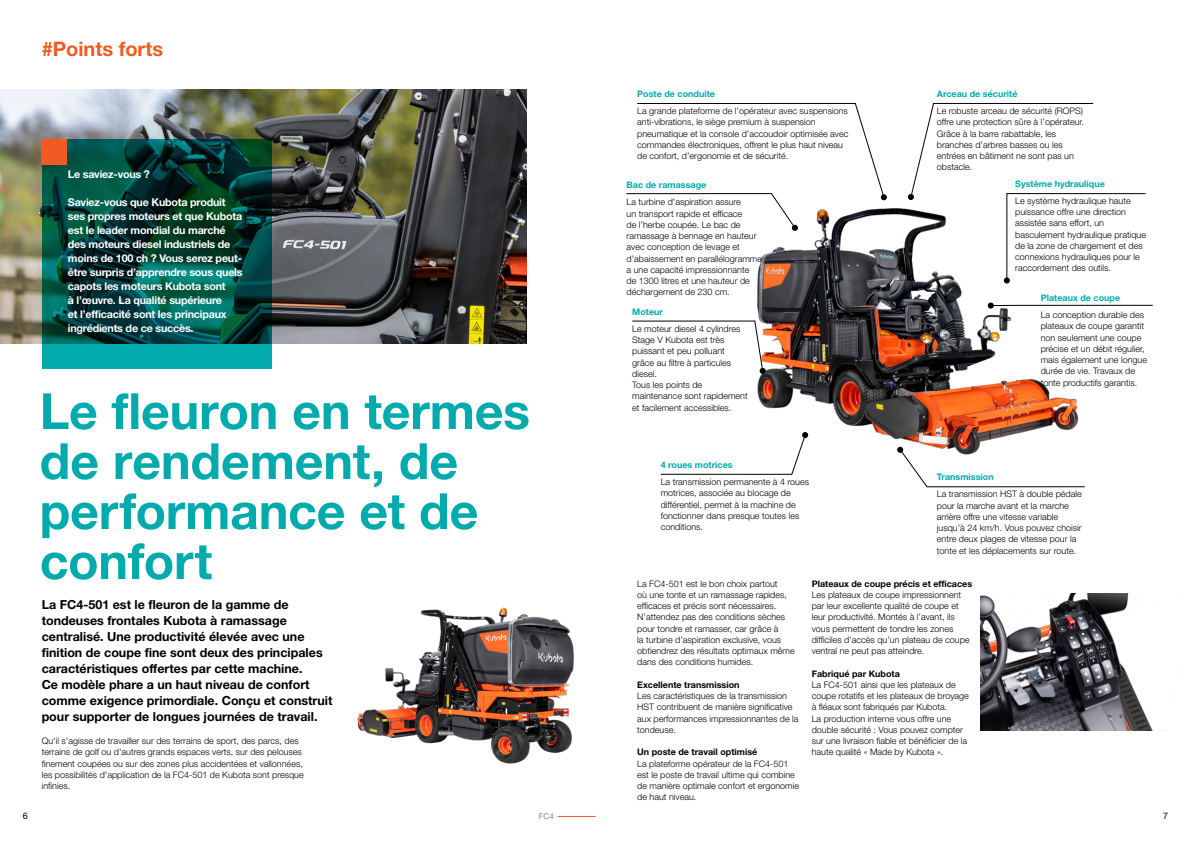
<style>
.page{position:relative;width:1191px;height:842px;background:#fff}
.page>*{position:absolute;margin:0;border:0;box-sizing:border-box;transform-origin:0 0}
.t1{font:700 50px/50px "Helvetica Neue LT Pro";letter-spacing:-.005em;color:#00aaad}
.t2{font:700 20px "Helvetica Neue LT Pro";color:#f15a22}
.t3{font:700 12.5px/16px "Helvetica Neue LT Pro";color:#000}
.t4{font:700 10.8px/14px "Helvetica Neue LT Pro";letter-spacing:-.02em;color:#fff}
.t5{font:300 9px/11.2px "Helvetica Neue LT Pro";color:#000}
.t6{font:700 9px "Helvetica Neue LT Pro";color:#00aaad}
.t7{font:700 9px "Helvetica Neue LT Pro";color:#000}
.t8{font:9px "Helvetica Neue LT Pro";color:#000}
.t9{font:8px "Helvetica Neue LT Pro";color:#808285}
</style>
<div class="page">
<hr style="left:557px;top:816px;width:38px;height:1px;background:#f15a22">
<img style="left:704px;top:208px;width:375px;height:239px">
<img style="left:357px;top:607px;width:217px;height:157px">
<img style="left:0;top:89px;width:526px;height:254px">
<svg style="left:908px;top:103px;width:238px;height:178px"></svg>
<svg style="left:632px;top:321px;width:133px;height:53px"></svg>
<svg style="left:626px;top:103px;width:261px;height:128px"></svg>
<svg style="left:660px;top:432px;width:148px;height:43px"></svg>
<svg style="left:897px;top:447px;width:188px;height:40px"></svg>
<svg style="left:987px;top:303px;width:166px;height:6px"></svg>
<img style="left:980px;top:594px;width:173px;height:136px">
<svg style="left:42px;top:139px;width:229px;height:230px;background:#004e47"></svg>
<div style="left:42px;top:139px;width:25px;height:25px;background:#f15a22"></div>
<h2 class="t2" style="left:42px;top:36px;width:123px">#Points forts</h2>
<p class="t4" style="left:68px;top:167px;width:84px">Le saviez-vous ?</p>
<p class="t4" style="left:68px;top:195px;width:176px">Saviez-vous que Kubota produit ses propres moteurs et que Kubota est le leader mondial du marché des moteurs diesel industriels de moins de 100 ch ? Vous serez peut&shy;être surpris d’apprendre sous quels capots les moteurs Kubota sont<br>à l’œuvre. La qualité supérieure<br>et l’efficacité sont les principaux ingrédients de ce succès.</p>
<h1 class="t1" style="left:40px;top:385px;width:492px">Le fleuron en termes de rendement, de performance et de confort</h1>
<p class="t3" style="left:42px;top:596px;width:292px">La FC4-501 est le fleuron de la gamme de tondeuses frontales Kubota à ramassage centralisé. Une productivité élevée avec une finition de coupe fine sont deux des principales caractéristiques offertes par cette machine.<br>Ce modèle phare a un haut niveau de confort comme exigence primordiale. Conçu et construit pour supporter de longues journées de travail.</p>
<p class="t5" style="left:42px;top:735px;width:264px">Qu'il s'agisse de travailler sur des terrains de sport, des parcs, des terrains de golf ou d'autres grands espaces verts, sur des pelouses finement coupées ou sur des zones plus accidentées et vallonnées, les possibilités d'application de la FC4-501 de Kubota sont presque infinies.</p>
<p class="t6" style="left:637px;top:88px;width:79px">Poste de conduite</p>
<p class="t5" style="left:637px;top:105px;width:213px">La grande plateforme de l’opérateur avec suspensions anti-vibrations, le siège premium à suspension pneumatique et la console d’accoudoir optimisée avec commandes électroniques, offrent le plus haut niveau de confort, d’ergonomie et de sécurité.</p>
<p class="t6" style="left:626px;top:180px;width:81px">Bac de ramassage</p>
<p class="t5" style="left:626px;top:196px;width:137px">La turbine d’aspiration assure<br>un transport rapide et efficace<br>de l’herbe coupée. Le bac de ramassage à bennage en hauteur avec conception de levage et d’abaissement en parallélogramme a une capacité impressionnante<br>de 1300 litres et une hauteur de déchargement de 230 cm.</p>
<p class="t6" style="left:632px;top:306px;width:32px">Moteur</p>
<p class="t5" style="left:632px;top:323px;width:117px">Le moteur diesel 4 cylindres<br>Stage V Kubota est très puissant et peu polluant grâce au filtre à particules diesel.<br>Tous les points de maintenance sont rapidement et facilement accessibles.</p>
<p class="t6" style="left:660px;top:459px;width:73px">4 roues motrices</p>
<p class="t5" style="left:660px;top:476px;width:150px">La transmission permanente à 4 roues motrices, associée au blocage de différentiel, permet à la machine de fonctionner dans presque toutes les conditions.</p>
<p class="t6" style="left:937px;top:88px;width:82px">Arceau de sécurité</p>
<p class="t5" style="left:937px;top:105px;width:149px">Le robuste arceau de sécurité (ROPS) offre une protection sûre à l’opérateur.<br>Grâce à la barre rabattable, les branches d’arbres basses ou les entrées en bâtiment ne sont pas un obstacle.</p>
<p class="t6" style="left:1015px;top:178px;width:91px">Système hydraulique</p>
<p class="t5" style="left:1015px;top:195px;width:132px">Le système hydraulique haute puissance offre une direction assistée sans effort, un basculement hydraulique pratique de la zone de chargement et des connexions hydrauliques pour le raccordement des outils.</p>
<p class="t6" style="left:1040px;top:292px;width:81px">Plateaux de coupe</p>
<p class="t5" style="left:1040px;top:309px;width:108px">La conception durable des plateaux de coupe garantit non seulement une coupe précise et un débit régulier, mais également une longue durée de vie. Travaux de tonte productifs garantis.</p>
<p class="t6" style="left:937px;top:472px;width:58px">Transmission</p>
<p class="t5" style="left:937px;top:488px;width:146px">La transmission HST à double pédale pour la marche avant et la marche arrière offre une vitesse variable jusqu’à 24 km/h. Vous pouvez choisir entre deux plages de vitesse pour la tonte et les déplacements sur route.</p>
<p class="t5" style="left:637px;top:577px;width:159px">La FC4-501 est le bon choix partout<br>où une tonte et un ramassage rapides, efficaces et précis sont nécessaires.<br>N’attendez pas des conditions sèches pour tondre et ramasser, car grâce à<br>la turbine d’aspiration exclusive, vous obtiendrez des résultats optimaux même dans des conditions humides.</p>
<p class="t7" style="left:637px;top:679px;width:104px">Excellente transmission</p>
<p class="t5" style="left:637px;top:690px;width:163px">Les caractéristiques de la transmission HST contribuent de manière significative aux performances impressionnantes de la tondeuse.</p>
<p class="t7" style="left:637px;top:746px;width:122px">Un poste de travail optimisé</p>
<p class="t5" style="left:637px;top:757px;width:163px">La plateforme opérateur de la FC4-501 est le poste de travail ultime qui combine de manière optimale confort et ergonomie de haut niveau.</p>
<p class="t7" style="left:811px;top:578px;width:162px">Plateaux de coupe précis et efficaces</p>
<p class="t5" style="left:811px;top:589px;width:159px">Les plateaux de coupe impressionnent par leur excellente qualité de coupe et leur productivité. Montés à l’avant, ils vous permettent de tondre les zones difficiles d’accès qu’un plateau de coupe ventral ne peut pas atteindre.</p>
<p class="t7" style="left:811px;top:668px;width:90px">Fabriqué par Kubota</p>
<p class="t5" style="left:811px;top:679px;width:159px">La FC4-501 ainsi que les plateaux de coupe rotatifs et les plateaux de broyage à fléaux sont fabriqués par Kubota.<br>La production interne vous offre une double sécurité : Vous pouvez compter sur une livraison fiable et bénéficier de la haute qualité « Made by Kubota ».</p>
<p class="t8" style="left:23px;top:810px;width:7px">6</p>
<p class="t9" style="left:539px;top:811px;width:16px">FC4</p>
<p class="t8" style="left:1163px;top:810px;width:7px">7</p>
</div>
